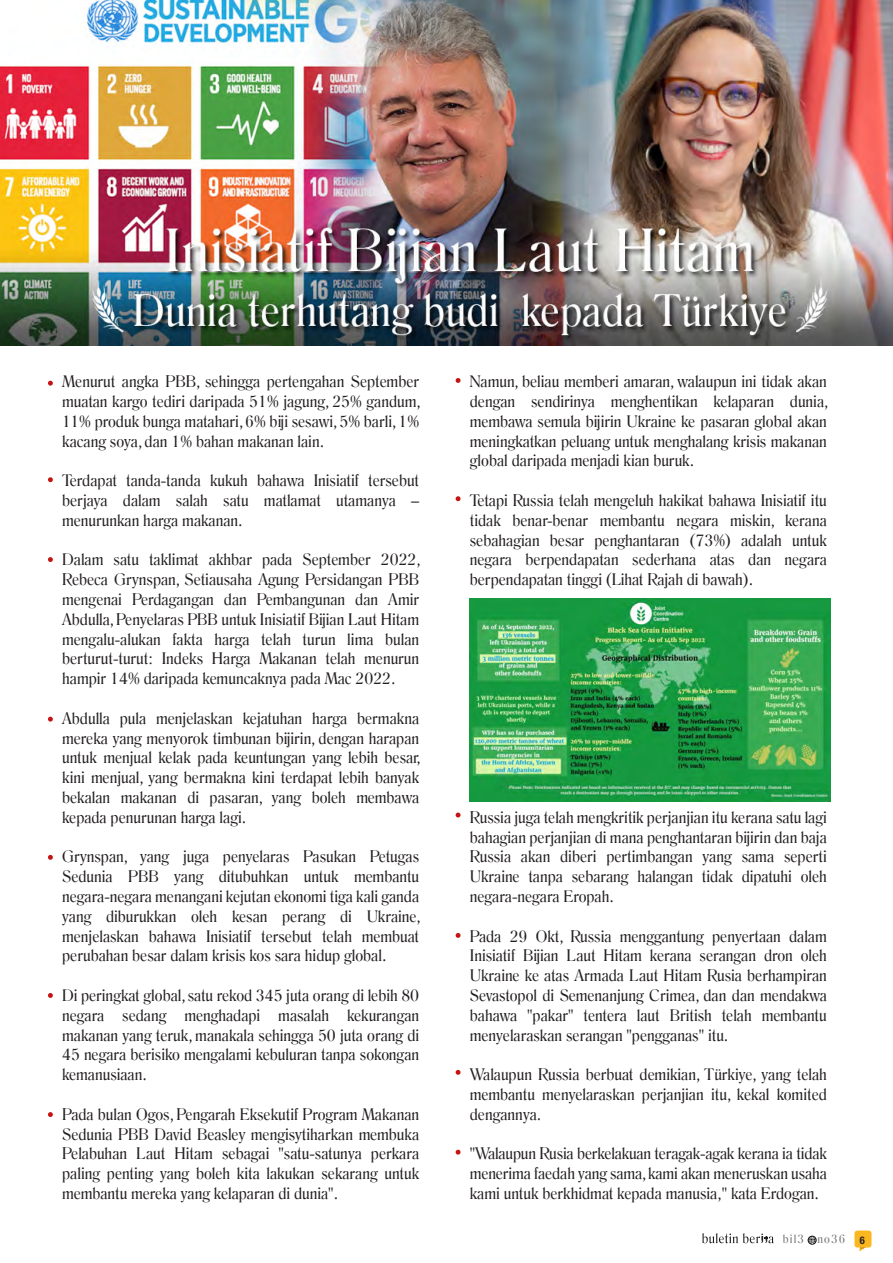
<style>
.page{position:relative;width:893px;height:1263px;background:#fff}
.page>*{position:absolute;margin:0;border:0;box-sizing:border-box;transform-origin:0 0}
.t1{font:16.5px/19.8px "Salernomi J";color:#231f20;text-align:justify}
.t2{font:12px "Salernomi J";letter-spacing:.1em;color:#757474}
.t3{font:700 condensed 10.5px "Helvetica Neue LT Std";color:#231f20}
</style>
<div class="page">
<img style="left:469px;top:599px;width:361px;height:202px">
<svg style="left:48px;top:477px;width:5px;height:5px"></svg>
<svg style="left:48px;top:557px;width:5px;height:5px"></svg>
<svg style="left:48px;top:717px;width:5px;height:4px"></svg>
<svg style="left:48px;top:855px;width:5px;height:5px"></svg>
<svg style="left:48px;top:993px;width:5px;height:5px"></svg>
<svg style="left:48px;top:1112px;width:5px;height:5px"></svg>
<svg style="left:48px;top:381px;width:5px;height:5px"></svg>
<svg style="left:456px;top:496px;width:5px;height:5px"></svg>
<svg style="left:456px;top:812px;width:5px;height:5px"></svg>
<svg style="left:456px;top:933px;width:5px;height:5px"></svg>
<svg style="left:456px;top:1070px;width:5px;height:5px"></svg>
<svg style="left:456px;top:1150px;width:5px;height:4px"></svg>
<svg style="left:456px;top:378px;width:5px;height:5px"></svg>
<svg style="left:859px;top:1247px;width:7px;height:5px"></svg>
<div style="left:854px;top:1230px;width:17px;height:17px;background:#fab720;border-radius:3px"></div>
<svg style="left:808px;top:1235px;width:9px;height:10px"></svg>
<svg style="left:809px;top:1237px;width:6px;height:7px"></svg>
<svg style="left:702px;top:1233px;width:72px;height:10px"></svg>
<img style="left:0;top:0;width:893px;height:345px">
<p class="t1" style="left:62px;top:371px;width:360px">Menurut angka PBB, sehingga pertengahan September muatan kargo tediri daripada 51% jagung, 25% gandum, 11% produk bunga matahari, 6% biji sesawi, 5% barli, 1% kacang soya, dan 1% bahan makanan lain.</p>
<p class="t1" style="left:62px;top:470px;width:358px">Terdapat tanda-tanda kukuh bahawa Inisiatif tersebut berjaya dalam salah satu matlamat utamanya – menurunkan harga makanan.</p>
<p class="t1" style="left:62px;top:549px;width:360px">Dalam satu taklimat akhbar pada September 2022, Rebeca Grynspan, Setiausaha Agung Persidangan PBB mengenai Perdagangan dan Pembangunan dan Amir Abdulla, Penyelaras PBB untuk Inisiatif Bijian Laut Hitam mengalu-alukan fakta harga telah turun lima bulan berturut-turut: Indeks Harga Makanan telah menurun hampir 14% daripada kemuncaknya pada Mac 2022.</p>
<p class="t1" style="left:62px;top:708px;width:360px">Abdulla pula menjelaskan kejatuhan harga bermakna mereka yang menyorok timbunan bijirin, dengan harapan untuk menjual kelak pada keuntungan yang lebih besar, kini menjual, yang bermakna kini terdapat lebih banyak bekalan makanan di pasaran, yang boleh membawa kepada penurunan harga lagi.</p>
<p class="t1" style="left:62px;top:846px;width:360px">Grynspan, yang juga penyelaras Pasukan Petugas Sedunia PBB yang ditubuhkan untuk membantu negara-negara menangani kejutan ekonomi tiga kali ganda yang diburukkan oleh kesan perang di Ukraine, menjelaskan bahawa Inisiatif tersebut telah membuat perubahan besar dalam krisis kos sara hidup global.</p>
<p class="t1" style="left:62px;top:985px;width:359px">Di peringkat global, satu rekod 345 juta orang di lebih 80 negara sedang menghadapi masalah kekurangan makanan yang teruk, manakala sehingga 50 juta orang di 45 negara berisiko mengalami kebuluran tanpa sokongan kemanusiaan.</p>
<p class="t1" style="left:62px;top:1104px;width:359px">Pada bulan Ogos, Pengarah Eksekutif Program Makanan Sedunia PBB David Beasley mengisytiharkan membuka Pelabuhan Laut Hitam sebagai "satu-satunya perkara paling penting yang boleh kita lakukan sekarang untuk membantu mereka yang kelaparan di dunia".</p>
<p class="t1" style="left:470px;top:371px;width:360px">Namun, beliau memberi amaran, walaupun ini tidak akan dengan sendirinya menghentikan kelaparan dunia, membawa semula bijirin Ukraine ke pasaran global akan meningkatkan peluang untuk menghalang krisis makanan global daripada menjadi kian buruk.</p>
<p class="t1" style="left:470px;top:490px;width:359px">Tetapi Russia telah mengeluh hakikat bahawa Inisiatif itu tidak benar-benar membantu negara miskin, kerana sebahagian besar penghantaran (73%) adalah untuk negara berpendapatan sederhana atas dan negara berpendapatan tinggi (Lihat Rajah di bawah).</p>
<p class="t1" style="left:470px;top:807px;width:359px">Russia juga telah mengkritik perjanjian itu kerana satu lagi bahagian perjanjian di mana penghantaran bijirin dan baja Russia akan diberi pertimbangan yang sama seperti Ukraine tanpa sebarang halangan tidak dipatuhi oleh negara-negara Eropah.</p>
<p class="t1" style="left:470px;top:926px;width:359px">Pada 29 Okt, Russia menggantung penyertaan dalam Inisiatif Bijian Laut Hitam kerana serangan dron oleh Ukraine ke atas Armada Laut Hitam Rusia berhampiran Sevastopol di Semenanjung Crimea, dan dan mendakwa bahawa "pakar" tentera laut British telah membantu menyelaraskan serangan "pengganas" itu.</p>
<p class="t1" style="left:470px;top:1064px;width:359px">Walaupun Russia berbuat demikian, Türkiye, yang telah membantu menyelaraskan perjanjian itu, kekal komited dengannya.</p>
<p class="t1" style="left:470px;top:1143px;width:359px">"Walaupun Rusia berkelakuan teragak-agak kerana ia tidak menerima faedah yang sama, kami akan meneruskan usaha kami untuk berkhidmat kepada manusia," kata Erdogan.</p>
<p class="t2" style="left:783px;top:1232px;width:64px">bil3 no36</p>
<p class="t3" style="left:860px;top:1233px;width:7px">6</p>
</div>
